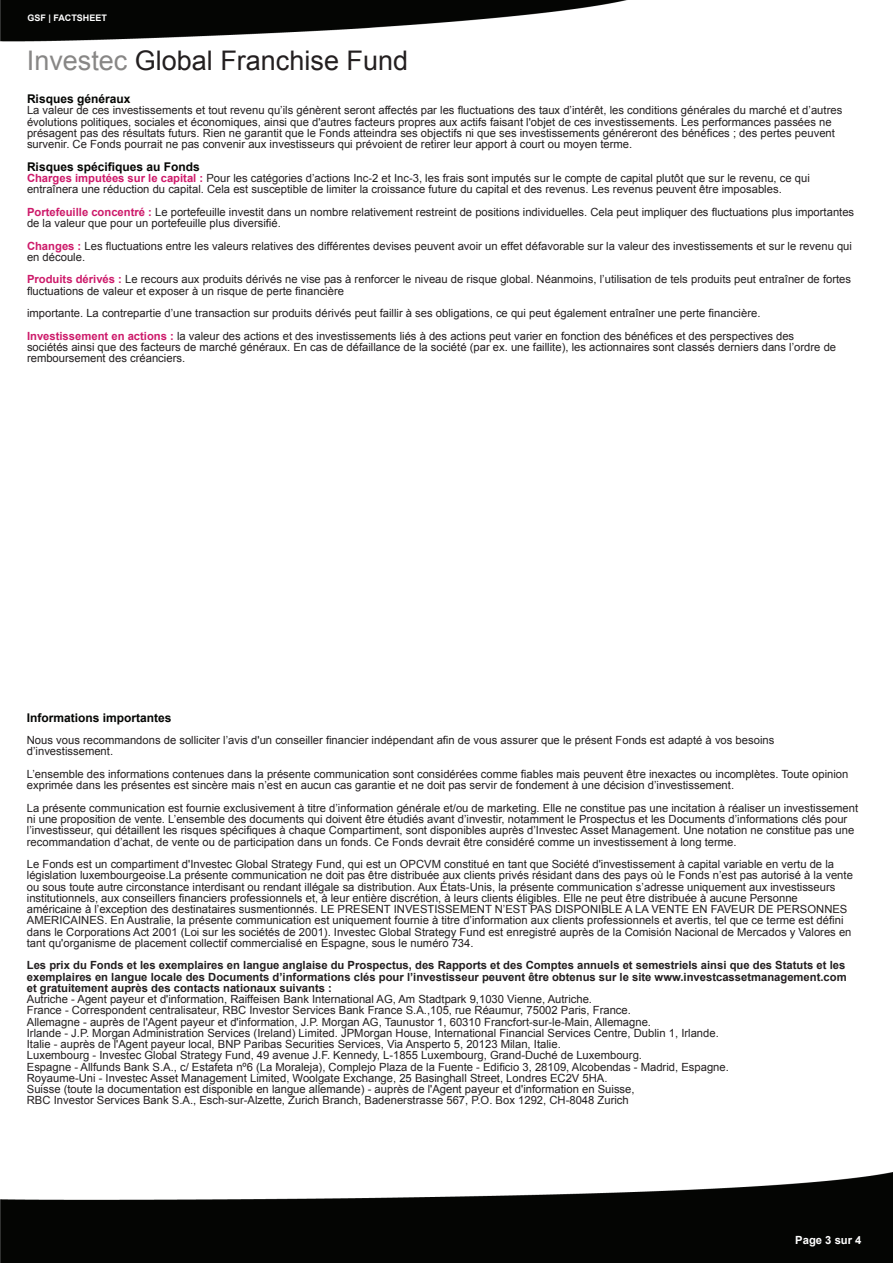
<style>
.page{position:relative;width:893px;height:1263px;background:#fff}
.page>*{position:absolute;margin:0;border:0;box-sizing:border-box;transform-origin:0 0}
.t1{font:27px "Arial";color:#231f20}
.t2{font:700 12px "Arial";color:#040503}
.t3{font:11.25px/11.2px "Arial";color:#231f20}
.t4{font:700 11.25px/11.2px "Arial";color:#231f20}
.t5{font:700 11.25px "Arial";color:#fff}
.t6{font:700 9px "Arial";color:#fff}
.s1{color:#888786}
.s2{font-weight:700;color:#cd1a6a}
</style>
<div class="page">
<img style="left:0;top:0;width:628px;height:42px">
<img style="left:0;top:1172px;width:893px;height:91px">
<p class="t6" style="left:27px;top:12px;width:81px">GSF | FACTSHEET</p>
<h1 class="t1" style="left:27px;top:43px;width:383px"><span class="s1">Investec</span> Global Franchise Fund</h1>
<p class="t2" style="left:27px;top:91px;width:105px">Risques généraux</p>
<p class="t3" style="left:27px;top:105px;width:817px">La valeur de ces investissements et tout revenu qu’ils génèrent seront affectés par les fluctuations des taux d’intérêt, les conditions générales du marché et d’autres évolutions politiques, sociales et économiques, ainsi que d'autres facteurs propres aux actifs faisant l'objet de ces investissements. Les performances passées ne présagent pas des résultats futurs. Rien ne garantit que le Fonds atteindra ses objectifs ni que ses investissements généreront des bénéfices ; des pertes peuvent survenir. Ce Fonds pourrait ne pas convenir aux investisseurs qui prévoient de retirer leur apport à court ou moyen terme.</p>
<p class="t2" style="left:27px;top:159px;width:174px">Risques spécifiques au Fonds</p>
<p class="t3" style="left:27px;top:173px;width:784px"><span class="s2">Charges imputées sur le capital :</span> Pour les catégories d’actions Inc-2 et Inc-3, les frais sont imputés sur le compte de capital plutôt que sur le revenu, ce qui entraînera une réduction du capital. Cela est susceptible de limiter la croissance future du capital et des revenus. Les revenus peuvent être imposables.</p>
<p class="t3" style="left:27px;top:206px;width:829px"><span class="s2">Portefeuille concentré :</span> Le portefeuille investit dans un nombre relativement restreint de positions individuelles. Cela peut impliquer des fluctuations plus importantes de la valeur que pour un portefeuille plus diversifié.</p>
<p class="t3" style="left:27px;top:240px;width:826px"><span class="s2">Changes :</span> Les fluctuations entre les valeurs relatives des différentes devises peuvent avoir un effet défavorable sur la valeur des investissements et sur le revenu qui en découle.</p>
<p class="t3" style="left:27px;top:274px;width:826px"><span class="s2">Produits dérivés :</span> Le recours aux produits dérivés ne vise pas à renforcer le niveau de risque global. Néanmoins, l’utilisation de tels produits peut entraîner de fortes fluctuations de valeur et exposer à un risque de perte financière</p>
<p class="t3" style="left:27px;top:302px;width:769px;line-height:22.5px">importante. La contrepartie d’une transaction sur produits dérivés peut faillir à ses obligations, ce qui peut également entraîner une perte financière.<br><span class="s2">Investissement en actions :</span> la valeur des actions et des investissements liés à des actions peut varier en fonction des bénéfices et des perspectives des</p>
<p class="t3" style="left:27px;top:341px;width:811px">sociétés ainsi que des facteurs de marché généraux. En cas de défaillance de la société (par ex. une faillite), les actionnaires sont classés derniers dans l’ordre de remboursement des créanciers.</p>
<p class="t2" style="left:27px;top:709px;width:146px">Informations importantes</p>
<p class="t3" style="left:27px;top:735px;width:749px">Nous vous recommandons de solliciter l’avis d'un conseiller financier indépendant afin de vous assurer que le présent Fonds est adapté à vos besoins d’investissement.</p>
<p class="t3" style="left:27px;top:768px;width:823px">L’ensemble des informations contenues dans la présente communication sont considérées comme fiables mais peuvent être inexactes ou incomplètes. Toute opinion exprimée dans les présentes est sincère mais n’est en aucun cas garantie et ne doit pas servir de fondement à une décision d’investissement.</p>
<p class="t3" style="left:27px;top:802px;width:833px">La présente communication est fournie exclusivement à titre d’information générale et/ou de marketing. Elle ne constitue pas une incitation à réaliser un investissement ni une proposition de vente. L’ensemble des documents qui doivent être étudiés avant d’investir, notamment le Prospectus et les Documents d’informations clés pour l’investisseur, qui détaillent les risques spécifiques à chaque Compartiment, sont disponibles auprès d’Investec Asset Management. Une notation ne constitue pas une recommandation d’achat, de vente ou de participation dans un fonds. Ce Fonds devrait être considéré comme un investissement à long terme.</p>
<p class="t3" style="left:27px;top:858px;width:828px">Le Fonds est un compartiment d'Investec Global Strategy Fund, qui est un OPCVM constitué en tant que Société d'investissement à capital variable en vertu de la législation luxembourgeoise.La présente communication ne doit pas être distribuée aux clients privés résidant dans des pays où le Fonds n’est pas autorisé à la vente ou sous toute autre circonstance interdisant ou rendant illégale sa distribution. Aux États-Unis, la présente communication s’adresse uniquement aux investisseurs institutionnels, aux conseillers financiers professionnels et, à leur entière discrétion, à leurs clients éligibles. Elle ne peut être distribuée à aucune Personne américaine à l’exception des destinataires susmentionnés. LE PRESENT INVESTISSEMENT N’EST PAS DISPONIBLE A LA VENTE EN FAVEUR DE PERSONNES AMERICAINES. En Australie, la présente communication est uniquement fournie à titre d’information aux clients professionnels et avertis, tel que ce terme est défini dans le Corporations Act 2001 (Loi sur les sociétés de 2001). Investec Global Strategy Fund est enregistré auprès de la Comisión Nacional de Mercados y Valores en tant qu'organisme de placement collectif commercialisé en Espagne, sous le numéro 734.</p>
<p class="t4" style="left:27px;top:960px;width:821px">Les prix du Fonds et les exemplaires en langue anglaise du Prospectus, des Rapports et des Comptes annuels et semestriels ainsi que des Statuts et les exemplaires en langue locale des Documents d’informations clés pour l’investisseur peuvent être obtenus sur le site www.investcassetmanagement.com et gratuitement auprès des contacts nationaux suivants :</p>
<p class="t3" style="left:27px;top:993px;width:703px">Autriche - Agent payeur et d'information, Raiffeisen Bank International AG, Am Stadtpark 9,1030 Vienne, Autriche.<br>France - Correspondent centralisateur, RBC Investor Services Bank France S.A.,105, rue Réaumur, 75002 Paris, France.<br>Allemagne - auprès de l'Agent payeur et d'information, J.P. Morgan AG, Taunustor 1, 60310 Francfort-sur-le-Main, Allemagne.<br>Irlande - J.P. Morgan Administration Services (Ireland) Limited. JPMorgan House, International Financial Services Centre, Dublin 1, Irlande.<br>Italie - auprès de l'Agent payeur local, BNP Paribas Securities Services, Via Ansperto 5, 20123 Milan, Italie.<br>Luxembourg - Investec Global Strategy Fund, 49 avenue J.F. Kennedy, L-1855 Luxembourg, Grand-Duché de Luxembourg.<br>Espagne - Allfunds Bank S.A., c/ Estafeta nº6 (La Moraleja), Complejo Plaza de la Fuente - Edificio 3, 28109, Alcobendas - Madrid, Espagne.<br>Royaume-Uni - Investec Asset Management Limited, Woolgate Exchange, 25 Basinghall Street, Londres EC2V 5HA.<br>Suisse (toute la documentation est disponible en langue allemande) - auprès de l'Agent payeur et d'information en Suisse,<br>RBC Investor Services Bank S.A., Esch-sur-Alzette, Zurich Branch, Badenerstrasse 567, P.O. Box 1292, CH-8048 Zurich</p>
<p class="t5" style="left:795px;top:1232px;width:68px">Page 3 sur 4</p>
</div>
